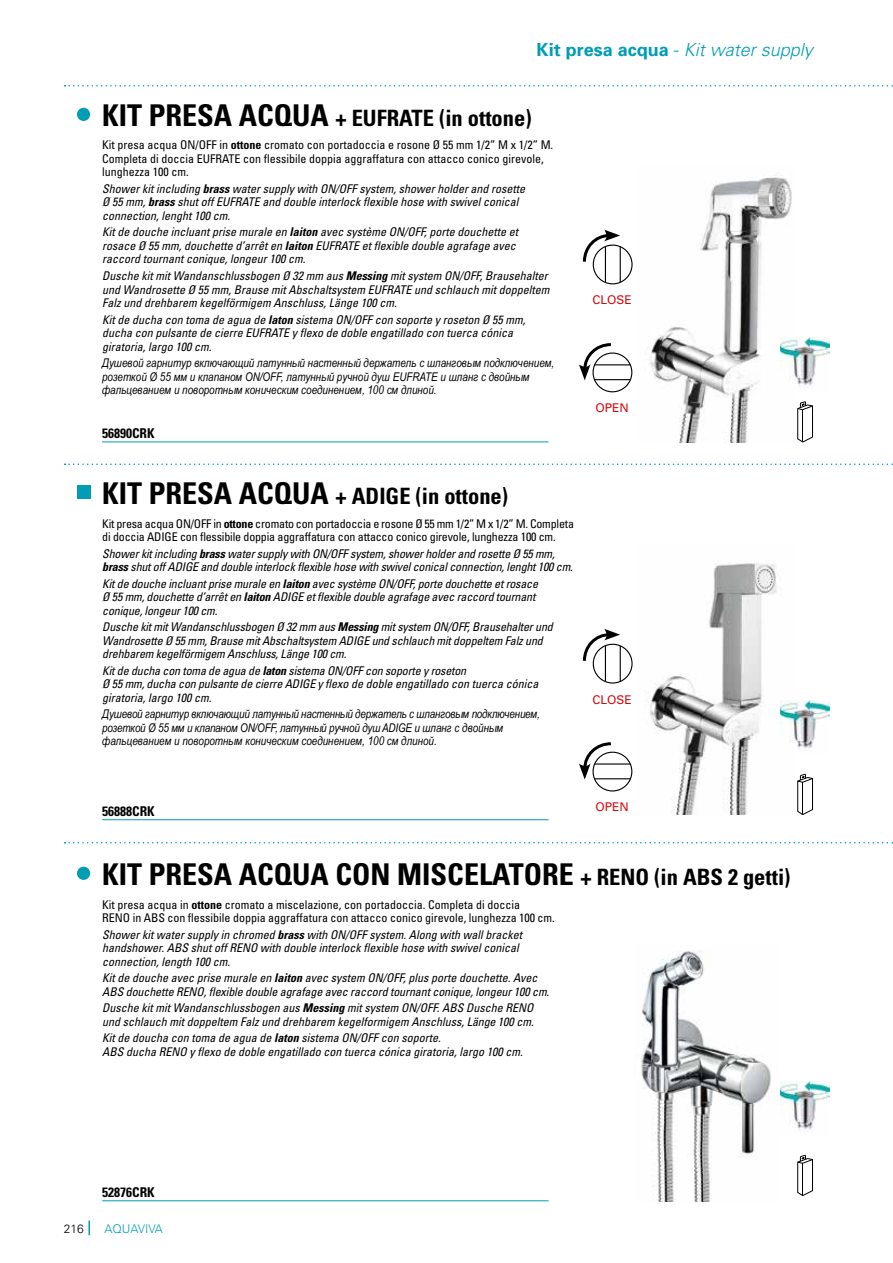
<style>
.page{position:relative;width:893px;height:1263px;background:#fff}
.page>*{position:absolute;margin:0;border:0;box-sizing:border-box;transform-origin:0 0}
.t1{font:700 condensed 30px "Univers";color:#000}
.t2{font:700 condensed 22.5px "Univers";color:#000}
.t3{font:italic 300 18px "Univers";color:#009db5}
.t4{font:700 condensed 13.5px "Univers";color:#000}
.t5{font:italic condensed 12px/13.5px "Univers";color:#000}
.t6{font:condensed 12px/13.5px "Univers";color:#000}
.t7{font:italic 12px/13.5px "Arial Narrow";color:#000}
.t8{font:12px "Univers";color:#d20a11}
.t9{font:300 12px "Univers";color:#009db5}
.t10{font:300 12px "Univers";color:#000}
.s1{font-weight:700;font-style:normal}
.s2{font-style:normal}
.s3{font-size:30px}
.s4{font-weight:700}
.s5{font-size:22.5px}
</style>
<div class="page">
<svg style="left:65px;top:85px;width:828px;height:2px"></svg>
<svg style="left:65px;top:463px;width:828px;height:2px"></svg>
<svg style="left:65px;top:842px;width:828px;height:1px"></svg>
<div style="left:77px;top:108px;width:13px;height:13px;background:#009db5;border-radius:50%"></div>
<img style="left:646px;top:175px;width:146px;height:267px">
<img style="left:647px;top:563px;width:144px;height:252px">
<img style="left:641px;top:950px;width:130px;height:251px">
<svg style="left:797px;top:402px;width:16px;height:40px"></svg>
<svg style="left:797px;top:774px;width:16px;height:41px"></svg>
<svg style="left:797px;top:1155px;width:16px;height:41px"></svg>
<div style="left:77px;top:486px;width:13px;height:13px;background:#009db5"></div>
<div style="left:592px;top:752px;width:40px;height:39px;border:1px solid #000;border-radius:50%"></div>
<hr style="left:595px;top:778px;width:35px;height:1px;background:#000">
<hr style="left:595px;top:763px;width:35px;height:1px;background:#000">
<div style="left:593px;top:644px;width:40px;height:39px;border:1px solid #000;border-radius:50%"></div>
<hr style="left:605px;top:646px;width:1px;height:35px;background:#000">
<hr style="left:620px;top:646px;width:1px;height:35px;background:#000">
<svg style="left:582px;top:629px;width:38px;height:35px"></svg>
<svg style="left:579px;top:742px;width:35px;height:37px"></svg>
<div style="left:592px;top:352px;width:40px;height:40px;border:1px solid #000;border-radius:50%"></div>
<hr style="left:595px;top:379px;width:35px;height:1px;background:#000">
<hr style="left:595px;top:364px;width:35px;height:1px;background:#000">
<div style="left:593px;top:245px;width:40px;height:39px;border:1px solid #000;border-radius:50%"></div>
<hr style="left:605px;top:247px;width:1px;height:35px;background:#000">
<hr style="left:620px;top:247px;width:1px;height:35px;background:#000">
<svg style="left:582px;top:230px;width:38px;height:35px"></svg>
<svg style="left:579px;top:343px;width:35px;height:37px"></svg>
<hr style="left:102px;top:441px;width:446px;height:1px;background:#009db5">
<hr style="left:102px;top:819px;width:447px;height:1px;background:#009db5">
<hr style="left:102px;top:1200px;width:447px;height:1px;background:#009db5">
<img style="left:781px;top:701px;width:48px;height:53px">
<img style="left:781px;top:1082px;width:48px;height:51px">
<img style="left:781px;top:337px;width:48px;height:53px">
<div style="left:77px;top:867px;width:13px;height:13px;background:#009db5;border-radius:50%"></div>
<svg style="left:88px;top:1220px;width:2px;height:15px"></svg>
<h3 class="t3" style="left:537px;top:39px;width:278px"><span class="s1">Kit presa acqua</span> <span class="s2">-</span> Kit water supply</h3>
<h2 class="t2" style="left:102px;top:104px;width:431px"><span class="s3">KIT PRESA ACQUA</span> + EUFRATE (in ottone)</h2>
<p class="t6" style="left:102px;top:138px;width:453px">Kit presa acqua ON/OFF in <span class="s4">ottone</span> cromato con portadoccia e rosone Ø 55 mm 1/2” M x 1/2” M.<br>Completa di doccia EUFRATE con flessibile doppia aggraffatura con attacco conico girevole, lunghezza 100 cm.</p>
<p class="t5" style="left:102px;top:182px;width:425px">Shower kit including <span class="s4">brass</span> water supply with ON/OFF system, shower holder and rosette<br>Ø 55 mm, <span class="s4">brass</span> shut off EUFRATE and double interlock flexible hose with swivel conical connection, lenght 100 cm.</p>
<p class="t5" style="left:102px;top:225px;width:418px">Kit de douche incluant prise murale en <span class="s4">laiton</span> avec système ON/OFF, porte douchette et rosace Ø 55 mm, douchette d’arrêt en <span class="s4">laiton</span> EUFRATE et flexible double agrafage avec raccord tournant conique, longeur 100 cm.</p>
<p class="t5" style="left:102px;top:269px;width:449px">Dusche kit mit Wandanschlussbogen Ø 32 mm aus <span class="s4">Messing</span> mit system ON/OFF, Brausehalter und Wandrosette Ø 55 mm, Brause mit Abschaltsystem EUFRATE und schlauch mit doppeltem<br>Falz und drehbarem kegelförmigem Anschluss, Länge 100 cm.</p>
<p class="t5" style="left:102px;top:312px;width:425px">Kit de ducha con toma de agua de <span class="s4">laton</span> sistema ON/OFF con soporte y roseton Ø 55 mm, ducha con pulsante de cierre EUFRATE y flexo de doble engatillado con tuerca cónica giratoria, largo 100 cm.</p>
<p class="t7" style="left:102px;top:356px;width:454px">Душевой гарнитур включающий латунный настенный держатель с шланговым подключением, розеткой Ø 55 мм и клапаном ON/OFF, латунный ручной душ EUFRATE и шланг с двойным фальцеванием и поворотным коническим соединением, 100 см длиной.</p>
<p class="t4" style="left:102px;top:425px;width:54px">56890CRK</p>
<h2 class="t2" style="left:102px;top:482px;width:407px"><span class="s3">KIT PRESA ACQUA</span> + ADIGE (in ottone)</h2>
<p class="t6" style="left:102px;top:516px;width:473px">Kit presa acqua ON/OFF in <span class="s4">ottone</span> cromato con portadoccia e rosone Ø 55 mm 1/2” M x 1/2” M. Completa di doccia ADIGE con flessibile doppia aggraffatura con attacco conico girevole, lunghezza 100 cm.</p>
<p class="t5" style="left:102px;top:546px;width:472px">Shower kit including <span class="s4">brass</span> water supply with ON/OFF system, shower holder and rosette Ø 55 mm, <span class="s4">brass</span> shut off ADIGE and double interlock flexible hose with swivel conical connection, lenght 100 cm.</p>
<p class="t5" style="left:102px;top:576px;width:437px">Kit de douche incluant prise murale en <span class="s4">laiton</span> avec système ON/OFF, porte douchette et rosace<br>Ø 55 mm, douchette d’arrêt en <span class="s4">laiton</span> ADIGE et flexible double agrafage avec raccord tournant conique, longeur 100 cm.</p>
<p class="t5" style="left:102px;top:620px;width:452px">Dusche kit mit Wandanschlussbogen Ø 32 mm aus <span class="s4">Messing</span> mit system ON/OFF, Brausehalter und<br>Wandrosette Ø 55 mm, Brause mit Abschaltsystem ADIGE und schlauch mit doppeltem Falz und drehbarem kegelförmigem Anschluss, Länge 100 cm.</p>
<p class="t5" style="left:102px;top:663px;width:438px">Kit de ducha con toma de agua de <span class="s4">laton</span> sistema ON/OFF con soporte y roseton<br>Ø 55 mm, ducha con pulsante de cierre ADIGE y flexo de doble engatillado con tuerca cónica giratoria, largo 100 cm.</p>
<p class="t7" style="left:102px;top:707px;width:439px">Душевой гарнитур включающий латунный настенный держатель с шланговым подключением, розеткой Ø 55 мм и клапаном ON/OFF, латунный ручной душ ADIGE и шланг с двойным фальцеванием и поворотным коническим соединением, 100 см длиной.</p>
<p class="t8" style="left:593px;top:293px;width:41px">CLOSE</p>
<p class="t8" style="left:595px;top:401px;width:35px">OPEN</p>
<p class="t8" style="left:593px;top:692px;width:41px">CLOSE</p>
<p class="t4" style="left:102px;top:803px;width:54px">56888CRK</p>
<p class="t8" style="left:595px;top:800px;width:35px">OPEN</p>
<h1 class="t1" style="left:102px;top:856px;width:690px">KIT PRESA ACQUA CON MISCELATORE <span class="s5">+ RENO (in ABS 2 getti)</span></h1>
<p class="t6" style="left:102px;top:897px;width:454px">Kit presa acqua in <span class="s4">ottone</span> cromato a miscelazione, con portadoccia. Completa di doccia<br>RENO in ABS con flessibile doppia aggraffatura con attacco conico girevole, lunghezza 100 cm.</p>
<p class="t5" style="left:102px;top:927px;width:421px">Shower kit water supply in chromed <span class="s4">brass</span> with ON/OFF system. Along with wall bracket handshower. ABS shut off RENO with double interlock flexible hose with swivel conical connection, length 100 cm.</p>
<p class="t5" style="left:102px;top:971px;width:448px">Kit de douche avec prise murale en <span class="s4">laiton</span> avec system ON/OFF, plus porte douchette. Avec<br>ABS douchette RENO, flexible double agrafage avec raccord tournant conique, longeur 100 cm.</p>
<p class="t5" style="left:102px;top:1001px;width:433px">Dusche kit mit Wandanschlussbogen aus <span class="s4">Messing</span> mit system ON/OFF. ABS Dusche RENO und schlauch mit doppeltem Falz und drehbarem kegelformigem Anschluss, Länge 100 cm.</p>
<p class="t5" style="left:102px;top:1031px;width:422px">Kit de doucha con toma de agua de <span class="s4">laton</span> sistema ON/OFF con soporte.<br>ABS ducha RENO y flexo de doble engatillado con tuerca cónica giratoria, largo 100 cm.</p>
<p class="t4" style="left:102px;top:1184px;width:54px">52876CRK</p>
<p class="t10" style="left:64px;top:1221px;width:22px">216</p>
<p class="t9" style="left:105px;top:1221px;width:60px">AQUAVIVA</p>
</div>
